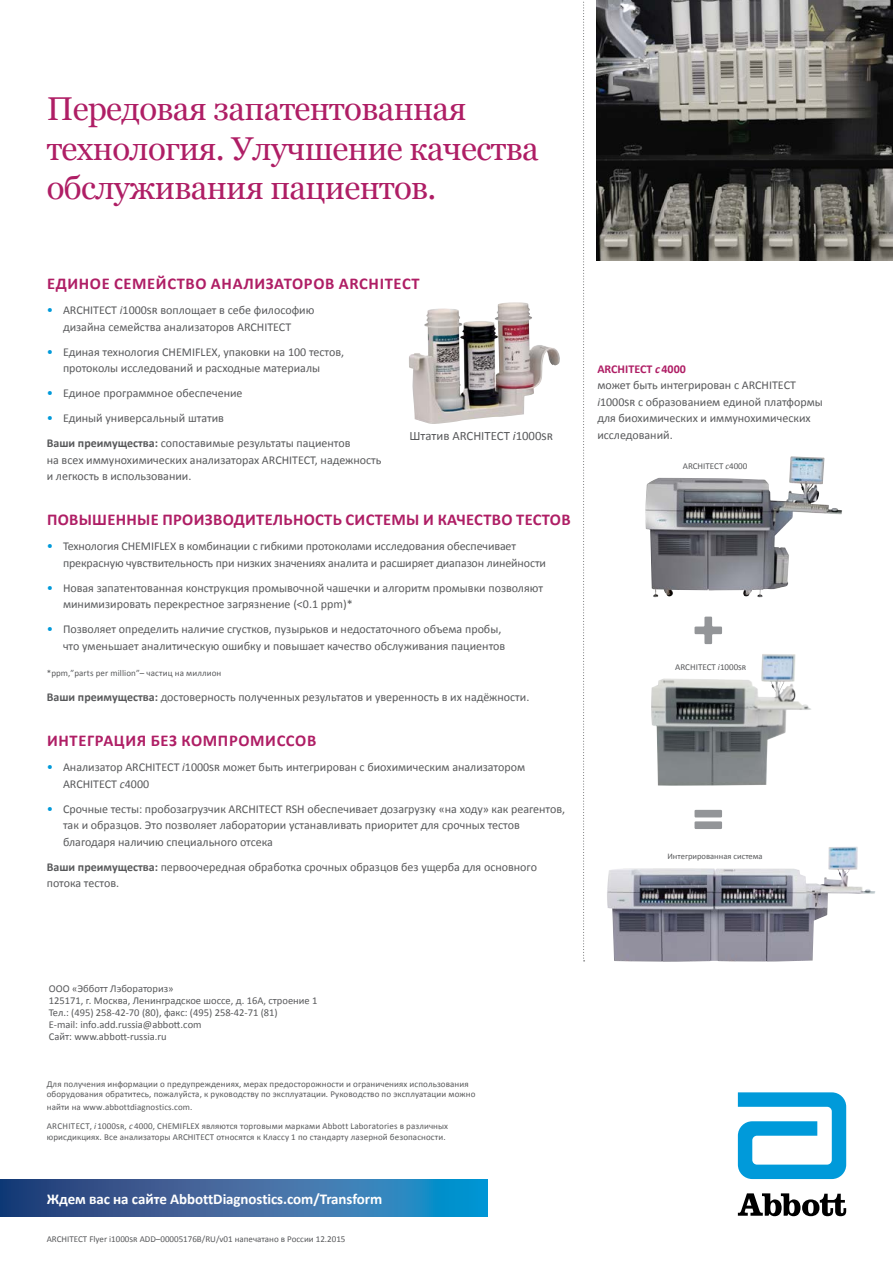
<style>
.page{position:relative;width:893px;height:1263px;background:#fff}
.page>*{position:absolute;margin:0;border:0;box-sizing:border-box;transform-origin:0 0}
.t1{font:33px/39.6px "Georgia";letter-spacing:-.02em;color:#af1e65}
.Headline{font:700 16.5px "Calibri";letter-spacing:.025em;color:#af1e65}
.t2{font:700 15px "Calibri";letter-spacing:-.005em;color:#fff}
.t3{font:12.75px "Calibri";color:#58595b}
.body{font:12px/16.5px "Calibri";color:#58595b}
.t4{font:10.5px/12px "Calibri";color:#58595b}
.t5{font:9px/10.8px "Calibri";letter-spacing:.01em;color:#58595b}
.t6{font:8.55px "Calibri";color:#58595b}
.s1{font-size:12.75px;color:#009ada}
.s2{font-style:italic}
.s3{font-weight:700}
.s4{font-weight:700;color:#af1e65}
.s5{font-weight:700;font-style:italic;color:#af1e65}
</style>
<div class="page">
<img style="left:597px;top:0;width:296px;height:261px">
<img style="left:424px;top:302px;width:89px;height:93px">
<svg style="left:583px;top:1px;width:2px;height:960px"></svg>
<svg style="left:0;top:1180px;width:488px;height:37px;background:#316ba2"></svg>
<svg style="left:738px;top:1193px;width:108px;height:23px"></svg>
<svg style="left:738px;top:1092px;width:108px;height:87px"></svg>
<svg style="left:694px;top:617px;width:28px;height:27px"></svg>
<svg style="left:694px;top:810px;width:28px;height:19px"></svg>
<img style="left:607px;top:868px;width:221px;height:94px">
<img style="left:820px;top:847px;width:56px;height:48px">
<img style="left:651px;top:654px;width:160px;height:132px">
<img style="left:645px;top:456px;width:159px;height:142px">
<p class="t1" style="left:47px;top:90px;width:493px">Передовая запатентованная технология. Улучшение качества обслуживания пациентов.</p>
<p class="Headline" style="left:47px;top:273px;width:374px">ЕДИНОЕ СЕМЕЙСТВО АНАЛИЗАТОРОВ ARCHITECT</p>
<p class="body" style="left:47px;top:302px;width:269px;text-align:center"><span class="s1">•</span> ARCHITECT <span class="s2">i</span>1000sr воплощает в себе философию дизайна семейства анализаторов ARCHITECT</p>
<p class="body" style="left:63px;top:343px;width:283px;text-indent:-16px"><span class="s1">•</span> Единая технология CHEMIFLEX, упаковки на 100 тестов, протоколы исследований и расходные материалы</p>
<p class="body" style="left:47px;top:385px;width:197px"><span class="s1">•</span> Единое программное обеспечение</p>
<p class="body" style="left:47px;top:410px;width:179px"><span class="s1">•</span> Единый универсальный штатив</p>
<p class="body" style="left:47px;top:435px;width:336px"><span class="s3">Ваши преимущества:</span> сопоставимые результаты пациентов<br>на всех иммунохимических анализаторах ARCHITECT, надежность и легкость в использовании.</p>
<p class="Headline" style="left:47px;top:509px;width:525px">ПОВЫШЕННЫЕ ПРОИЗВОДИТЕЛЬНОСТЬ СИСТЕМЫ И КАЧЕСТВО ТЕСТОВ</p>
<p class="body" style="left:63px;top:538px;width:485px;text-indent:-16px"><span class="s1">•</span> Технология CHEMIFLEX в комбинации с гибкими протоколами исследования обеспечивает прекрасную чувствительность при низких значениях аналита и расширяет диапазон линейности</p>
<p class="body" style="left:63px;top:579px;width:481px;text-indent:-16px"><span class="s1">•</span> Новая запатентованная конструкция промывочной чашечки и алгоритм промывки позволяют минимизировать перекрестное загрязнение (&lt;0.1 ppm)*</p>
<p class="body" style="left:63px;top:621px;width:444px;text-indent:-16px"><span class="s1">•</span> Позволяет определить наличие сгустков, пузырьков и недостаточного объема пробы, что уменьшает аналитическую ошибку и повышает качество обслуживания пациентов</p>
<p class="t5" style="left:47px;top:667px;width:176px">*ppm,”parts per million”– частиц на миллион</p>
<p class="body" style="left:47px;top:689px;width:484px"><span class="s3">Ваши преимущества:</span> достоверность полученных результатов и уверенность в их надёжности.</p>
<p class="Headline" style="left:47px;top:730px;width:271px">ИНТЕГРАЦИЯ БЕЗ КОМПРОМИССОВ</p>
<p class="body" style="left:63px;top:759px;width:464px;text-indent:-16px"><span class="s1">•</span> Анализатор ARCHITECT <span class="s2">i</span>1000sr может быть интегрирован с биохимическим анализатором<br>ARCHITECT <span class="s2">c</span>4000</p>
<p class="body" style="left:63px;top:801px;width:504px;text-indent:-16px"><span class="s1">•</span> Срочные тесты: пробозагрузчик ARCHITECT RSH обеспечивает дозагрузку «на ходу» как реагентов, так и образцов. Это позволяет лаборатории устанавливать приоритет для срочных тестов благодаря наличию специального отсека</p>
<p class="body" style="left:47px;top:859px;width:492px"><span class="s3">Ваши преимущества:</span> первоочередная обработка срочных образцов без ущерба для основного потока тестов.</p>
<p class="t3" style="left:409px;top:428px;width:145px">Штатив ARCHITECT <span class="s2">i</span>1000sr</p>
<p class="body" style="left:597px;top:360px;width:227px"><span class="s4">ARCHITECT</span> <span class="s5">c</span> <span class="s4">4000<br></span>может быть интегрирован с ARCHITECT <span class="s2">i</span>1000sr с образованием единой платформы для биохимических и иммунохимических исследований.</p>
<p class="t5" style="left:683px;top:461px;width:66px">ARCHITECT <span class="s2">c</span>4000</p>
<p class="t5" style="left:675px;top:662px;width:73px">ARCHITECT <span class="s2">i</span>1000sr</p>
<p class="t6" style="left:667px;top:851px;width:97px">Интегрированная система</p>
<p class="t4" style="left:49px;top:982px;width:126px">ООО «Эбботт Лэбораториз»</p>
<p class="t4" style="left:49px;top:994px;width:270px">125171, г. Москва, Ленинградское шоссе, д. 16А, строение 1<br>Тел.: (495) 258-42-70 (80), факс: (495) 258-42-71 (81)<br>E-mail: info.add.russia@abbott.com<br>Сайт: www.abbott-russia.ru</p>
<p class="t5" style="left:47px;top:1078px;width:430px">Для получения информации о предупреждениях, мерах предосторожности и ограничениях использования оборудования обратитесь, пожалуйста, к руководству по эксплуатации. Руководство по эксплуатации можно</p>
<p class="t5" style="left:47px;top:1101px;width:147px">найти на www.abbottdiagnostics.com.</p>
<p class="t5" style="left:47px;top:1121px;width:403px">ARCHITECT, <span class="s2">i</span> 1000sr, <span class="s2">c</span> 4000, CHEMIFLEX являются торговыми марками Abbott Laboratories в различных юрисдикциях. Все анализаторы ARCHITECT относятся к Классу 1 по стандарту лазерной безопасности.</p>
<p class="t2" style="left:47px;top:1189px;width:337px">Ждем вас на сайте AbbottDiagnostics.com/Transform</p>
<p class="t5" style="left:47px;top:1234px;width:300px">ARCHITECT Flyer i1000sr ADD–00005176B/RU/v01 напечатано в России 12.2015</p>
</div>
